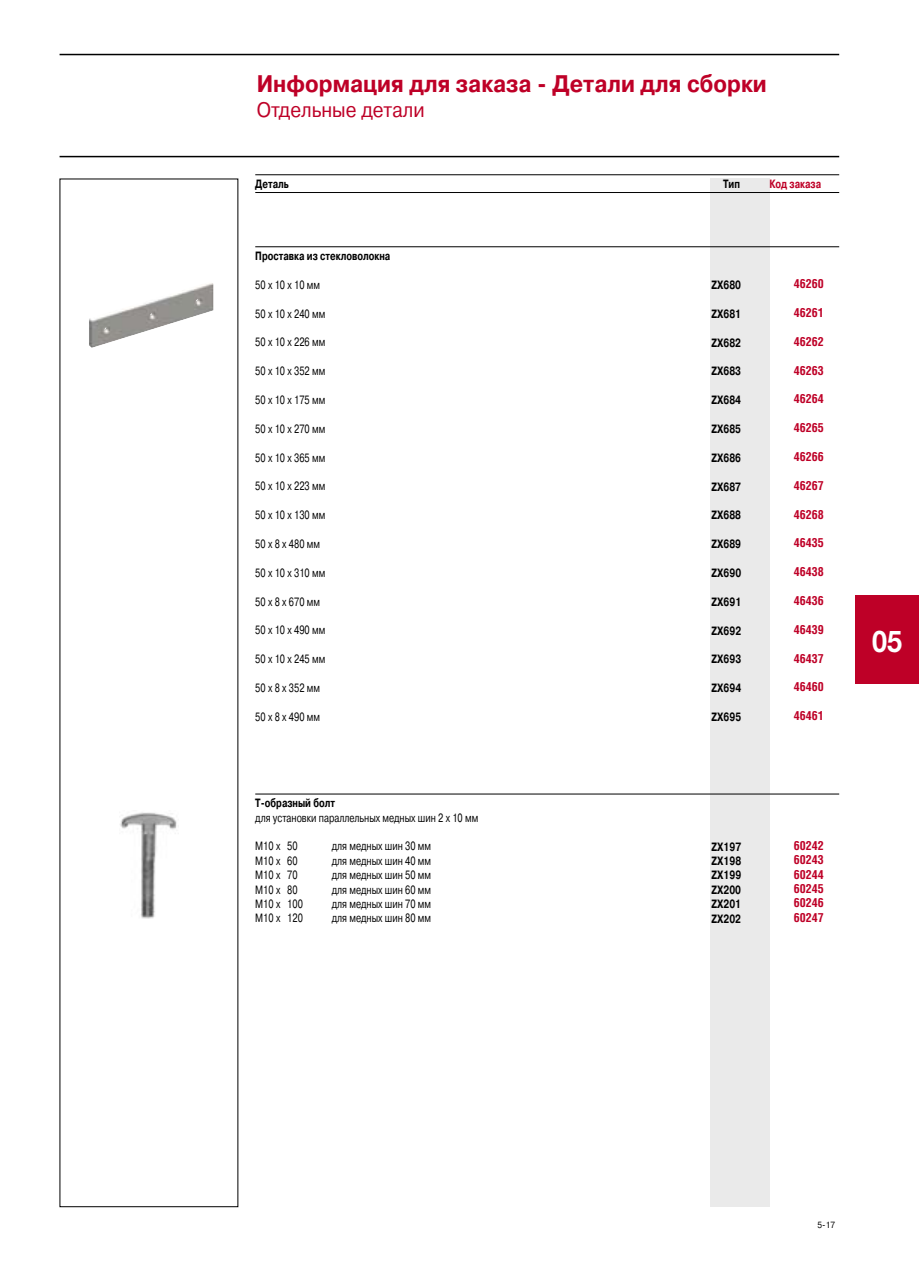
<style>
.page{position:relative;width:919px;height:1263px;background:#fff}
.page>*{position:absolute;margin:0;border:0;box-sizing:border-box;transform-origin:0 0}
.t1{font:700 30px "Helvetica Neue";color:#fff;scale:.9 1}
.t2{font:700 24px "Pragmatica C";color:#be0027;scale:.9 1}
.t3{font:21px "Pragmatica C";color:#be0027;scale:.9 1}
.t4{font:12px/14.4px "Pragmatica C";color:#000;scale:.75 1}
.t5{font:700 12px/14.4px "Pragmatica C";color:#000;text-align:justify;scale:.75 1}
.t6{font:700 condensed 12px/14.4px "Helvetica";color:#be0027;text-align:justify}
.t7{font:700 12px "Pragmatica C";color:#be0027;scale:.75 1}
.t8{font:9px "Pragmatica C";color:#000;scale:.9 1}
.s1{font-weight:700}
</style>
<div class="page">
<div style="left:710px;top:179px;width:59px;height:1028px;background:#eaeaea"></div>
<hr style="left:255px;top:174px;width:584px;height:1px;background:#000">
<hr style="left:255px;top:192px;width:584px;height:1px;background:#000">
<hr style="left:255px;top:246px;width:584px;height:1px;background:#000">
<hr style="left:255px;top:794px;width:584px;height:1px;background:#000">
<img style="left:120px;top:812px;width:57px;height:107px">
<img style="left:89px;top:283px;width:124px;height:65px">
<hr style="left:60px;top:156px;width:779px;height:1px;background:#000">
<hr style="left:60px;top:54px;width:779px;height:1px;background:#000">
<div style="left:855px;top:595px;width:63px;height:89px;background:#be0027"></div>
<p class="t2" style="left:257px;top:70px;width:568px">Информация для заказа - Детали для сборки</p>
<p class="t3" style="left:257px;top:98px;width:188px">Отдельные детали</p>
<p class="t5" style="left:255px;top:177px;width:46px">Деталь</p>
<p class="t5" style="left:723px;top:177px;width:24px">Тип</p>
<p class="t7" style="left:769px;top:177px;width:71px">Код заказа</p>
<p class="t5" style="left:255px;top:249px;width:181px">Проставка из стекловолокна</p>
<p class="t4" style="left:255px;top:277px;width:88px">50 x 10 x 10 мм</p>
<p class="t4" style="left:255px;top:306px;width:95px">50 x 10 x 240 мм</p>
<p class="t4" style="left:255px;top:335px;width:95px">50 x 10 x 226 мм</p>
<p class="t4" style="left:255px;top:364px;width:95px">50 x 10 x 352 мм</p>
<p class="t4" style="left:255px;top:393px;width:95px">50 x 10 x 175 мм</p>
<p class="t4" style="left:255px;top:421px;width:95px">50 x 10 x 270 мм</p>
<p class="t4" style="left:255px;top:450px;width:95px">50 x 10 x 365 мм</p>
<p class="t4" style="left:255px;top:479px;width:95px">50 x 10 x 223 мм</p>
<p class="t4" style="left:255px;top:508px;width:95px">50 x 10 x 130 мм</p>
<p class="t4" style="left:255px;top:537px;width:88px">50 x 8 x 480 мм</p>
<p class="t4" style="left:255px;top:565px;width:95px">50 x 10 x 310 мм</p>
<p class="t4" style="left:255px;top:594px;width:88px">50 x 8 x 670 мм</p>
<p class="t4" style="left:255px;top:623px;width:95px">50 x 10 x 490 мм</p>
<p class="t4" style="left:255px;top:652px;width:95px">50 x 10 x 245 мм</p>
<p class="t4" style="left:255px;top:681px;width:88px">50 x 8 x 352 мм</p>
<p class="t4" style="left:255px;top:709px;width:88px">50 x 8 x 490 мм</p>
<p class="t4" style="left:255px;top:796px;width:299px"><span class="s1">Т-образный болт<br></span>для установки параллельных медных шин 2 x 10 мм</p>
<p class="t4" style="left:255px;top:839px;width:58px">M10 x 50</p>
<p class="t4" style="left:332px;top:839px;width:134px">для медных шин 30 мм</p>
<p class="t4" style="left:255px;top:853px;width:58px">M10 x 60</p>
<p class="t4" style="left:332px;top:853px;width:134px">для медных шин 40 мм</p>
<p class="t4" style="left:255px;top:868px;width:58px">M10 x 70</p>
<p class="t4" style="left:332px;top:868px;width:134px">для медных шин 50 мм</p>
<p class="t4" style="left:255px;top:882px;width:58px">M10 x 80</p>
<p class="t4" style="left:332px;top:882px;width:134px">для медных шин 60 мм</p>
<p class="t4" style="left:255px;top:897px;width:65px">M10 x 100</p>
<p class="t4" style="left:332px;top:897px;width:134px">для медных шин 70 мм</p>
<p class="t4" style="left:255px;top:911px;width:65px">M10 x 120</p>
<p class="t4" style="left:332px;top:911px;width:134px">для медных шин 80 мм</p>
<p class="t5" style="left:711px;top:278px;width:41px">ZX680</p>
<p class="t5" style="left:711px;top:307px;width:41px">ZX681</p>
<p class="t5" style="left:711px;top:335px;width:41px">ZX682</p>
<p class="t5" style="left:711px;top:364px;width:41px">ZX683</p>
<p class="t5" style="left:711px;top:393px;width:41px">ZX684</p>
<p class="t5" style="left:711px;top:422px;width:41px">ZX685</p>
<p class="t5" style="left:711px;top:451px;width:41px">ZX686</p>
<p class="t5" style="left:711px;top:479px;width:41px">ZX687</p>
<p class="t5" style="left:711px;top:508px;width:41px">ZX688</p>
<p class="t5" style="left:711px;top:537px;width:41px">ZX689</p>
<p class="t5" style="left:711px;top:566px;width:41px">ZX690</p>
<p class="t5" style="left:711px;top:595px;width:41px">ZX691</p>
<p class="t5" style="left:711px;top:623px;width:41px">ZX692</p>
<p class="t5" style="left:711px;top:652px;width:41px">ZX693</p>
<p class="t5" style="left:711px;top:681px;width:41px">ZX694</p>
<p class="t5" style="left:711px;top:710px;width:41px">ZX695</p>
<p class="t5" style="left:711px;top:839px;width:41px">ZX197<br>ZX198<br>ZX199<br>ZX200<br>ZX201<br>ZX202</p>
<p class="t6" style="left:793px;top:276px;width:31px">46260</p>
<p class="t6" style="left:793px;top:305px;width:31px">46261</p>
<p class="t6" style="left:793px;top:334px;width:31px">46262</p>
<p class="t6" style="left:793px;top:363px;width:31px">46263</p>
<p class="t6" style="left:793px;top:392px;width:31px">46264</p>
<p class="t6" style="left:793px;top:420px;width:31px">46265</p>
<p class="t6" style="left:793px;top:449px;width:31px">46266</p>
<p class="t6" style="left:793px;top:478px;width:31px">46267</p>
<p class="t6" style="left:793px;top:507px;width:31px">46268</p>
<p class="t6" style="left:793px;top:536px;width:31px">46435</p>
<p class="t6" style="left:793px;top:564px;width:31px">46438</p>
<p class="t6" style="left:793px;top:593px;width:31px">46436</p>
<p class="t6" style="left:793px;top:622px;width:31px">46439</p>
<p class="t6" style="left:793px;top:651px;width:31px">46437</p>
<p class="t6" style="left:793px;top:680px;width:31px">46460</p>
<p class="t6" style="left:793px;top:708px;width:31px">46461</p>
<p class="t6" style="left:793px;top:838px;width:31px">60242<br>60243<br>60244<br>60245<br>60246<br>60247</p>
<p class="t1" style="left:872px;top:622px;width:35px">05</p>
<p class="t8" style="left:817px;top:1219px;width:21px">5-17</p>
</div>
